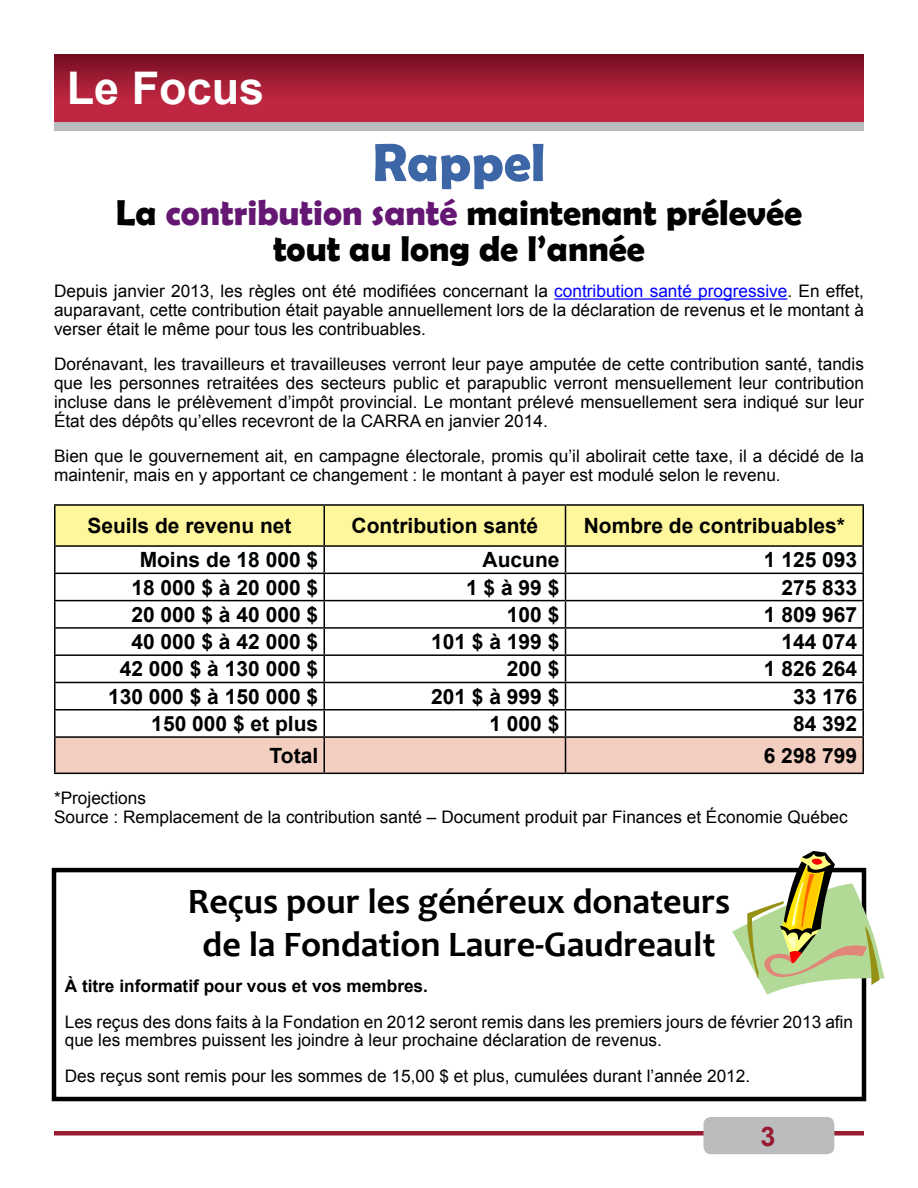
<style>
.page{position:relative;width:918px;height:1188px;background:#fff}
.page>*{position:absolute;margin:0;border:0;box-sizing:border-box;transform-origin:0 0}
.t1{font:700 54px "Berlin Sans FB Demi";color:#3d66a6}
.t2{font:700 45px "Arial";color:#fff}
.t3{font:700 36px/43.2px "Candara";color:#000;text-align:center}
.t4{font:700 36px/36px "Berlin Sans FB Demi";color:#000;text-align:center}
.t5{font:700 27px "Arial";color:#991a31}
.t6{font:700 21px "Arial";color:#000}
.t7{font:17.25px/18.8px "Arial";color:#000}
.t8{font:700 17.25px "Arial";color:#000}
.s1{color:#651873}
.s2{color:#00f}
</style>
<div class="page">
<div style="left:54px;top:1131px;width:810px;height:5px;background:#991a31"></div>
<div style="left:703px;top:1117px;width:131px;height:37px;background:#babcbe;border-radius:7px"></div>
<svg style="left:54px;top:54px;width:810px;height:68px;background:#a51d36"></svg>
<div style="left:54px;top:122px;width:810px;height:9px;background:#babcbe"></div>
<div style="left:52px;top:868px;width:814px;height:233px;border:4px solid #000"></div>
<hr style="left:554px;top:298px;width:233px;height:2px;background:#00f">
<hr style="left:54px;top:504px;width:270px;height:2px;background:#000">
<hr style="left:54px;top:506px;width:2px;height:39px;background:#000">
<hr style="left:324px;top:504px;width:242px;height:2px;background:#000">
<hr style="left:566px;top:504px;width:298px;height:2px;background:#000">
<hr style="left:862px;top:506px;width:2px;height:39px;background:#000">
<hr style="left:54px;top:545px;width:270px;height:2px;background:#000">
<hr style="left:54px;top:547px;width:2px;height:26px;background:#000">
<hr style="left:566px;top:545px;width:298px;height:2px;background:#000">
<hr style="left:862px;top:547px;width:2px;height:26px;background:#000">
<hr style="left:54px;top:573px;width:270px;height:1px;background:#000">
<hr style="left:54px;top:574px;width:2px;height:26px;background:#000">
<hr style="left:566px;top:573px;width:298px;height:1px;background:#000">
<hr style="left:862px;top:574px;width:2px;height:26px;background:#000">
<hr style="left:54px;top:600px;width:270px;height:1px;background:#000">
<hr style="left:54px;top:601px;width:2px;height:26px;background:#000">
<hr style="left:566px;top:600px;width:298px;height:1px;background:#000">
<hr style="left:862px;top:601px;width:2px;height:26px;background:#000">
<hr style="left:54px;top:627px;width:270px;height:2px;background:#000">
<hr style="left:54px;top:629px;width:2px;height:25px;background:#000">
<hr style="left:566px;top:627px;width:298px;height:2px;background:#000">
<hr style="left:862px;top:629px;width:2px;height:25px;background:#000">
<hr style="left:54px;top:654px;width:270px;height:2px;background:#000">
<hr style="left:54px;top:656px;width:2px;height:26px;background:#000">
<hr style="left:566px;top:654px;width:298px;height:2px;background:#000">
<hr style="left:862px;top:656px;width:2px;height:26px;background:#000">
<hr style="left:54px;top:682px;width:270px;height:1px;background:#000">
<hr style="left:54px;top:683px;width:2px;height:26px;background:#000">
<hr style="left:566px;top:682px;width:298px;height:1px;background:#000">
<hr style="left:862px;top:683px;width:2px;height:26px;background:#000">
<hr style="left:54px;top:709px;width:270px;height:2px;background:#000">
<hr style="left:54px;top:711px;width:2px;height:25px;background:#000">
<hr style="left:566px;top:709px;width:298px;height:2px;background:#000">
<svg style="left:55px;top:505px;width:808px;height:268px"></svg>
<hr style="left:862px;top:711px;width:2px;height:25px;background:#000">
<hr style="left:54px;top:736px;width:270px;height:2px;background:#000">
<hr style="left:54px;top:738px;width:2px;height:35px;background:#000">
<hr style="left:324px;top:736px;width:242px;height:2px;background:#000">
<hr style="left:324px;top:738px;width:1px;height:35px;background:#000">
<hr style="left:566px;top:736px;width:298px;height:2px;background:#000">
<hr style="left:565px;top:738px;width:1px;height:35px;background:#000">
<hr style="left:862px;top:738px;width:2px;height:35px;background:#000">
<hr style="left:54px;top:773px;width:270px;height:1px;background:#000">
<hr style="left:324px;top:773px;width:242px;height:1px;background:#000">
<hr style="left:566px;top:773px;width:298px;height:1px;background:#000">
<svg style="left:732px;top:851px;width:153px;height:144px"></svg>
<h2 class="t2" style="left:67px;top:59px;width:199px">Le Focus</h2>
<h1 class="t1" style="left:373px;top:131px;width:174px">Rappel</h1>
<h3 class="t4" style="left:116px;top:195px;width:688px">La <span class="s1">contribution santé</span> maintenant prélevée tout au long de l’année</h3>
<p class="t7" style="left:54px;top:282px;width:812px;text-align:justify">Depuis janvier 2013, les règles ont été modifiées concernant la <span class="s2">contribution santé progressive</span>. En effet, auparavant, cette contribution était payable annuellement lors de la déclaration de revenus et le montant à verser était le même pour tous les contribuables.</p>
<p class="t7" style="left:54px;top:355px;width:811px;text-align:justify">Dorénavant, les travailleurs et travailleuses verront leur paye amputée de cette contribution santé, tandis que les personnes retraitées des secteurs public et parapublic verront mensuellement leur contribution incluse dans le prélèvement d’impôt provincial. Le montant prélevé mensuellement sera indiqué sur leur État des dépôts qu’elles recevront de la CARRA en janvier 2014.</p>
<p class="t7" style="left:54px;top:447px;width:812px">Bien que le gouvernement ait, en campagne électorale, promis qu’il abolirait cette taxe, il a décidé de la maintenir, mais en y apportant ce changement : le montant à payer est modulé selon le revenu.</p>
<p class="t6" style="left:87px;top:512px;width:206px">Seuils de revenu net</p>
<p class="t6" style="left:352px;top:512px;width:188px">Contribution santé</p>
<p class="t6" style="left:584px;top:512px;width:263px">Nombre de contribuables*</p>
<p class="t6" style="left:140px;top:546px;width:180px">Moins de 18 000 $</p>
<p class="t6" style="left:483px;top:546px;width:79px">Aucune</p>
<p class="t6" style="left:764px;top:546px;width:95px">1 125 093</p>
<p class="t6" style="left:131px;top:573px;width:188px">18 000 $ à 20 000 $</p>
<p class="t6" style="left:466px;top:573px;width:95px">1 $ à 99 $</p>
<p class="t6" style="left:781px;top:573px;width:77px">275 833</p>
<p class="t6" style="left:131px;top:601px;width:188px">20 000 $ à 40 000 $</p>
<p class="t6" style="left:507px;top:601px;width:54px">100 $</p>
<p class="t6" style="left:764px;top:601px;width:95px">1 809 967</p>
<p class="t6" style="left:131px;top:628px;width:188px">40 000 $ à 42 000 $</p>
<p class="t6" style="left:431px;top:628px;width:130px">101 $ à 199 $</p>
<p class="t6" style="left:781px;top:628px;width:77px">144 074</p>
<p class="t6" style="left:120px;top:655px;width:200px">42 000 $ à 130 000 $</p>
<p class="t6" style="left:507px;top:655px;width:54px">200 $</p>
<p class="t6" style="left:764px;top:655px;width:95px">1 826 264</p>
<p class="t6" style="left:108px;top:682px;width:212px">130 000 $ à 150 000 $</p>
<p class="t6" style="left:431px;top:682px;width:130px">201 $ à 999 $</p>
<p class="t6" style="left:793px;top:682px;width:66px">33 176</p>
<p class="t6" style="left:151px;top:710px;width:168px">150 000 $ et plus</p>
<p class="t6" style="left:489px;top:710px;width:72px">1 000 $</p>
<p class="t6" style="left:793px;top:710px;width:66px">84 392</p>
<p class="t6" style="left:270px;top:741px;width:50px">Total</p>
<p class="t6" style="left:764px;top:741px;width:95px">6 298 799</p>
<p class="t7" style="left:54px;top:789px;width:795px">*Projections<br>Source : Remplacement de la contribution santé – Document produit par Finances et Économie Québec</p>
<h3 class="t3" style="left:188px;top:879px;width:544px">Reçus pour les généreux donateurs de la Fondation Laure-Gaudreault</h3>
<p class="t8" style="left:65px;top:974px;width:365px">À titre informatif pour vous et vos membres.</p>
<p class="t7" style="left:65px;top:1012px;width:790px">Les reçus des dons faits à la Fondation en 2012 seront remis dans les premiers jours de février 2013 afin que les membres puissent les joindre à leur prochaine déclaration de revenus.</p>
<p class="t7" style="left:65px;top:1067px;width:687px">Des reçus sont remis pour les sommes de 15,00 $ et plus, cumulées durant l’année 2012.</p>
<h3 class="t5" style="left:760px;top:1119px;width:17px">3</h3>
</div>
